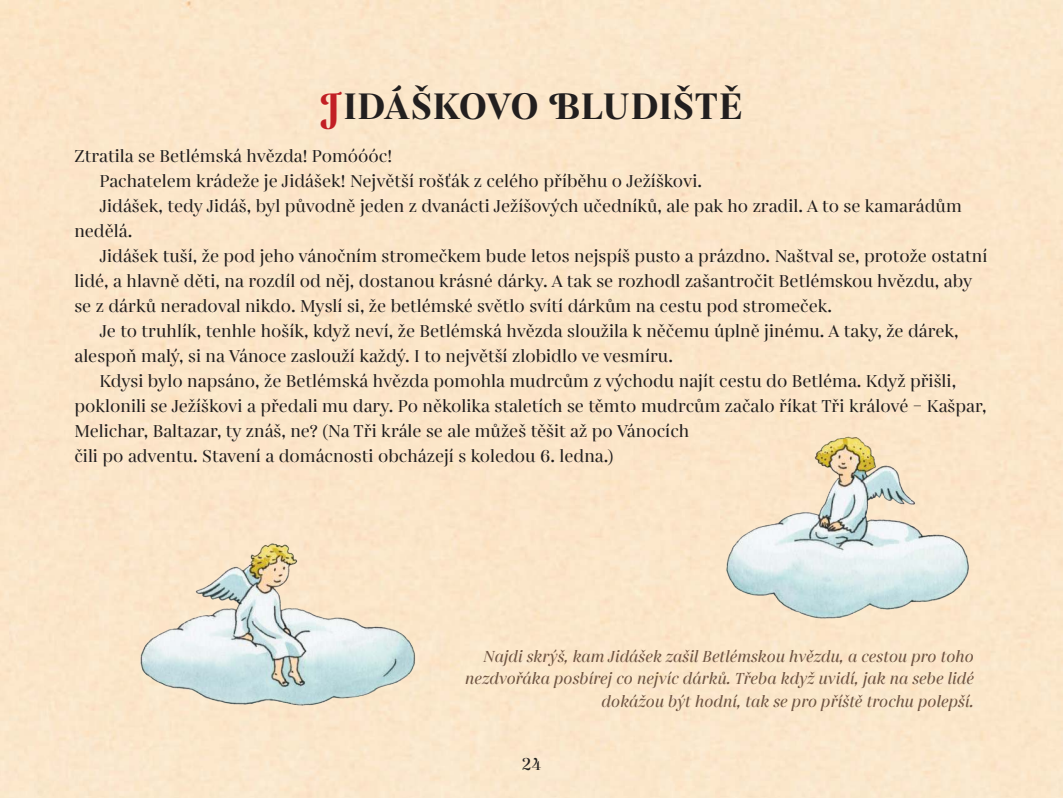
<style>
.page{position:relative;width:1063px;height:798px;background:#fff}
.page>*{position:absolute;margin:0;border:0;box-sizing:border-box;transform-origin:0 0}
.t1{font:700 37.5px "Gabriela";letter-spacing:.01em;color:#221f1f}
.t2{font:500 17.5px "Gabriela";color:#221f1f}
.t3{font:italic 500 16.25px/22.5px "Gabriela";color:#6d5341;text-align:right}
.s1{color:#c21f24}
</style>
<div class="page">
<img style="left:724px;top:429px;width:248px;height:193px">
<img style="left:136px;top:535px;width:283px;height:178px">
<h1 class="t1" style="left:320px;top:85px;width:424px"><span class="s1">J</span>IDÁŠKOVO BLUDIŠTĚ</h1>
<p class="t2" style="left:74px;top:146px;width:319px">Ztratila se Betlémská hvězda! Pomóóóc!</p>
<p class="t2" style="left:99px;top:171px;width:604px">Pachatelem krádeže je Jidášek! Největší rošťák z celého příběhu o Ježíškovi.</p>
<p class="t2" style="left:99px;top:196px;width:864px">Jidášek, tedy Jidáš, byl původně jeden z dvanácti Ježíšových učedníků, ale pak ho zradil. A to se kamarádům</p>
<p class="t2" style="left:74px;top:221px;width:59px">nedělá.</p>
<p class="t2" style="left:99px;top:246px;width:890px">Jidášek tuší, že pod jeho vánočním stromečkem bude letos nejspíš pusto a prázdno. Naštval se, protože ostatní</p>
<p class="t2" style="left:74px;top:271px;width:900px">lidé, a hlavně děti, na rozdíl od něj, dostanou krásné dárky. A tak se rozhodl zašantročit Betlémskou hvězdu, aby</p>
<p class="t2" style="left:74px;top:296px;width:759px">se z dárků neradoval nikdo. Myslí si, že betlémské světlo svítí dárkům na cestu pod stromeček.</p>
<p class="t2" style="left:99px;top:321px;width:861px">Je to truhlík, tenhle hošík, když neví, že Betlémská hvězda sloužila k něčemu úplně jinému. A taky, že dárek,</p>
<p class="t2" style="left:74px;top:346px;width:600px">alespoň malý, si na Vánoce zaslouží každý. I to největší zlobidlo ve vesmíru.</p>
<p class="t2" style="left:99px;top:371px;width:858px">Kdysi bylo napsáno, že Betlémská hvězda pomohla mudrcům z východu najít cestu do Betléma. Když přišli,</p>
<p class="t2" style="left:74px;top:396px;width:914px">poklonili se Ježíškovi a předali mu dary. Po několika staletích se těmto mudrcům začalo říkat Tři králové – Kašpar,</p>
<p class="t2" style="left:74px;top:421px;width:616px">Melichar, Baltazar, ty znáš, ne? (Na Tři krále se ale můžeš těšit až po Vánocích</p>
<p class="t2" style="left:74px;top:446px;width:541px">čili po adventu. Stavení a domácnosti obcházejí s koledou 6. ledna.)</p>
<p class="t3" style="left:464px;top:646px;width:511px">Najdi skrýš, kam Jidášek zašil Betlémskou hvězdu, a cestou pro toho nezdvořáka posbírej co nejvíc dárků. Třeba když uvidí, jak na sebe lidé dokážou být hodní, tak se pro příště trochu polepší.</p>
<p class="t2" style="left:522px;top:754px;width:21px">24</p>
</div>
